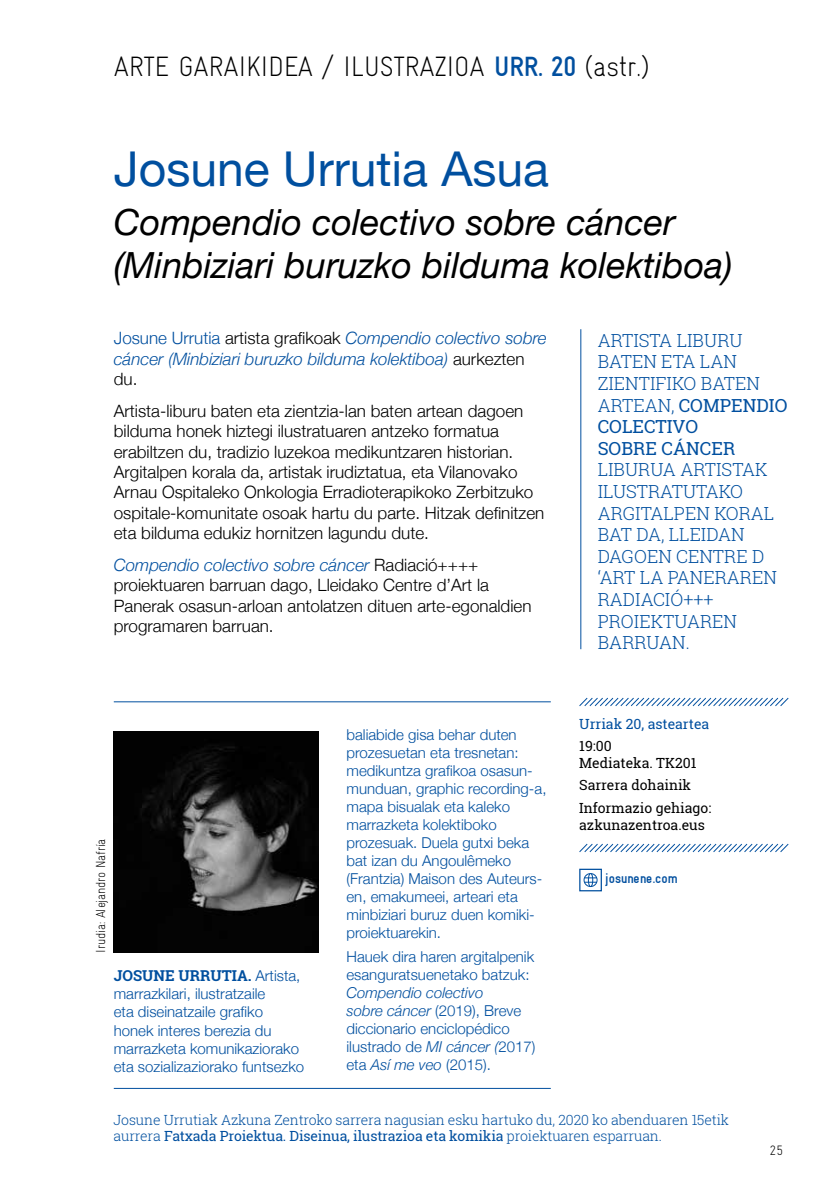
<style>
.page{position:relative;width:840px;height:1191px;background:#fff}
.page>*{position:absolute;margin:0;border:0;box-sizing:border-box;transform-origin:0 0}
.t1{font:48px "Helvetica Neue";color:#004f9f}
.t2{font:italic 36px/43.2px "Helvetica Neue";color:#000}
.t3{font:28px "Alhondiga Bilbao Light Condensed L";letter-spacing:-.01em;color:#000}
.t4{font:300 18px/21.6px "Roboto Slab";color:#004f9f}
.t5{font:300 17px/20.4px "Helvetica Neue";color:#000}
.t6{font:italic 300 17px/20.4px "Helvetica Neue";color:#004f9f}
.t7{font:300 15px/18px "Helvetica Neue";color:#004f9f}
.t8{font:700 15px "Roboto Slab";color:#004f9f}
.t9{font:300 14px/16.8px "Roboto Slab";letter-spacing:-.01em;color:#004f9f}
.t10{font:14px/16.8px "Roboto Slab";color:#000}
.t11{font:14px "Roboto Slab";color:#004f9f}
.t12{font:700 condensed 14px "Alhondiga Bilbao";color:#004f9f}
.t13{font:13.6px "Alhondiga Bilbao Light Condensed L";color:#000}
.t14{font:13px "Alhondiga Bilbao Light Condensed L";letter-spacing:-.03em;color:#000}
.s1{font-family:"Alhondiga Bilbao";font-weight:700;font-stretch:condensed;color:#004f9f}
.s2{font-style:normal}
.s3{font-style:normal;color:#000}
.s4{font-style:italic;color:#004f9f}
.s5{font-family:"Helvetica Neue";font-weight:300}
.s6{font-style:italic}
.s7{font-weight:400}
</style>
<div class="page">
<svg style="left:579px;top:697px;width:209px;height:9px"></svg>
<svg style="left:579px;top:843px;width:209px;height:9px"></svg>
<div style="left:579px;top:868px;width:22px;height:23px;border:1px solid #004f9f"></div>
<svg style="left:583px;top:873px;width:14px;height:14px"></svg>
<hr style="left:580px;top:329px;width:1px;height:320px;background:#004f9f">
<hr style="left:114px;top:701px;width:436px;height:1px;background:#004f9f">
<hr style="left:114px;top:1088px;width:436px;height:1px;background:#004f9f">
<img style="left:114px;top:731px;width:204px;height:221px">
<h3 class="t3" style="left:114px;top:51px;width:538px">ARTE GARAIKIDEA / ILUSTRAZIOA <span class="s1">URR. 20</span> (astr.)</h3>
<h1 class="t1" style="left:114px;top:134px;width:436px">Josune Urrutia Asua</h1>
<h2 class="t2" style="left:114px;top:202px;width:620px">Compendio colectivo sobre cáncer (Minbiziari buruzko bilduma kolektiboa)</h2>
<p class="t6" style="left:114px;top:327px;width:434px"><span class="s2">Josune Urrutia</span> <span class="s3">artista grafikoak</span> Compendio colectivo sobre cáncer (Minbiziari buruzko bilduma kolektiboa) <span class="s3">aurkezten du.</span></p>
<p class="t5" style="left:114px;top:399px;width:432px">Artista-liburu baten eta zientzia-lan baten artean dagoen bilduma honek hiztegi ilustratuaren antzeko formatua erabiltzen du, tradizio luzekoa medikuntzaren historian.<br>Argitalpen korala da, artistak irudiztatua, eta Vilanovako Arnau Ospitaleko Onkologia Erradioterapikoko Zerbitzuko ospitale-komunitate osoak hartu du parte. Hitzak definitzen eta bilduma edukiz hornitzen lagundu dute.</p>
<p class="t5" style="left:114px;top:553px;width:419px"><span class="s4">Compendio colectivo sobre cáncer</span> Radiació++++ proiektuaren barruan dago, Lleidako Centre d’Art la Panerak osasun-arloan antolatzen dituen arte-egonaldien programaren barruan.</p>
<p class="t14" style="left:93px;top:952px;width:116px;rotate:-90deg">Irudia: Alejandro Nafría</p>
<p class="t8" style="left:114px;top:965px;width:188px">JOSUNE URRUTIA. <span class="s5">Artista,</span></p>
<p class="t7" style="left:114px;top:984px;width:192px">marrazkilari, ilustratzaile<br>eta diseinatzaile grafiko honek interes berezia du marrazketa komunikaziorako eta sozializaziorako funtsezko</p>
<p class="t7" style="left:346px;top:725px;width:201px">baliabide gisa behar duten prozesuetan eta tresnetan: medikuntza grafikoa osasun&shy;munduan, graphic recording-a, mapa bisualak eta kaleko marrazketa kolektiboko prozesuak. Duela gutxi beka bat izan du Angoulêmeko (Frantzia) Maison des Auteurs&shy;en, emakumeei, arteari eta minbiziari buruz duen komiki&shy;proiektuarekin.</p>
<p class="t7" style="left:346px;top:946px;width:189px">Hauek dira haren argitalpenik esanguratsuenetako batzuk:</p>
<p class="t7" style="left:346px;top:982px;width:190px"><span class="s6">Compendio colectivo<br>sobre cáncer</span> (2019), Breve diccionario enciclopédico ilustrado de <span class="s6">MI cáncer (</span>2017) eta <span class="s6">Así me veo</span> (2015).</p>
<p class="t4" style="left:597px;top:329px;width:191px">ARTISTA LIBURU<br>BATEN ETA LAN<br>ZIENTIFIKO BATEN<br>ARTEAN, <span class="s7">COMPENDIO<br>COLECTIVO<br>SOBRE CÁNCER</span></p>
<p class="t4" style="left:597px;top:458px;width:180px">LIBURUA ARTISTAK<br>ILUSTRATUTAKO<br>ARGITALPEN KORAL<br>BAT DA, LLEIDAN<br>DAGOEN CENTRE D ‘ART LA PANERAREN<br>RADIACIÓ+++<br>PROIEKTUAREN<br>BARRUAN.</p>
<p class="t11" style="left:579px;top:714px;width:131px">Urriak 20, asteartea</p>
<p class="t10" style="left:579px;top:737px;width:119px">19:00<br>Mediateka. TK201</p>
<p class="t10" style="left:579px;top:774px;width:133px;line-height:22.4px">Sarrera dohainik<br>Informazio gehiago:</p>
<p class="t10" style="left:579px;top:816px;width:127px">azkunazentroa.eus</p>
<p class="t12" style="left:605px;top:871px;width:73px">josunene.com</p>
<p class="t9" style="left:113px;top:1110px;width:616px">Josune Urrutiak Azkuna Zentroko sarrera nagusian esku hartuko du, 2020 ko abenduaren 15etik aurrera <span class="s7">Fatxada Proiektua. Diseinua, ilustrazioa eta komikia</span> proiektuaren esparruan.</p>
<p class="t13" style="left:769px;top:1142px;width:15px">25</p>
</div>
